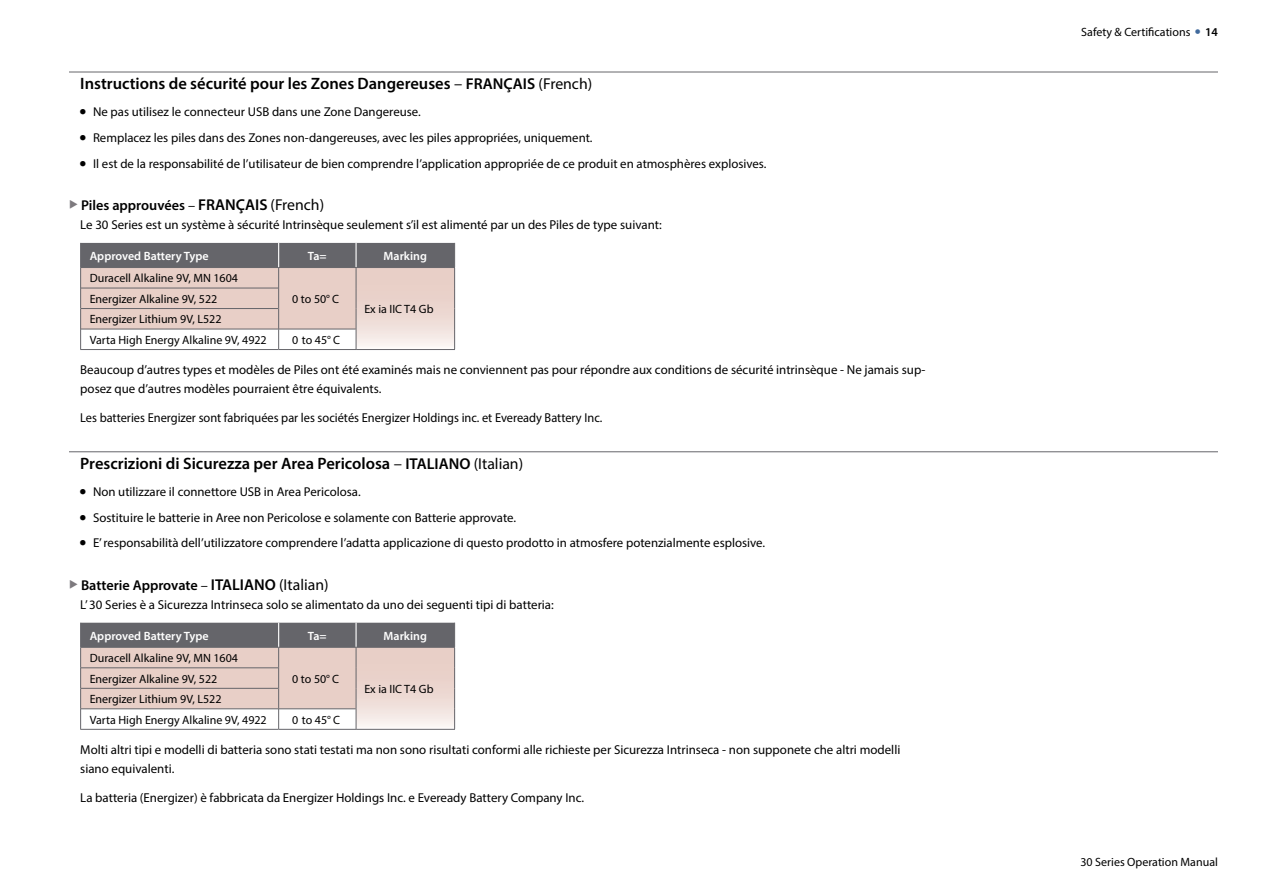
<style>
.page{position:relative;width:1263px;height:893px;background:#fff}
.page>*{position:absolute;margin:0;border:0;box-sizing:border-box;transform-origin:0 0}
.t1{font:600 16.5px "Myriad Pro";color:#000}
.t2{font:600 14.25px "Myriad Pro";color:#000}
.t3{font:12.9px/19.5px "Myriad Pro";color:#000}
.t4{font:12.9px "Myriad Pro";color:#000;scale:.96 1}
.t5{font:12.75px "Myriad Pro";color:#000}
.t6{font:12px/20.5px "Myriad Pro";color:#000}
.t7{font:600 12px "Myriad Pro";color:#fff}
.s1{font-weight:400}
.s2{font-size:15.75px}
.s3{font-weight:400;font-size:15.75px}
.s4{font-weight:700;font-size:20.55px}
.s5{font-weight:600}
</style>
<div class="page">
<hr style="left:69px;top:72px;width:1149px;height:1px;background:#65656a">
<hr style="left:69px;top:451px;width:1149px;height:1px;background:#65656a">
<hr style="left:279px;top:349px;width:77px;height:1px;background:#65656a">
<hr style="left:80px;top:349px;width:199px;height:1px;background:#65656a">
<svg style="left:80px;top:243px;width:375px;height:106px;background:#c9bcb8"></svg>
<hr style="left:356px;top:349px;width:99px;height:1px;background:#65656a">
<hr style="left:279px;top:329px;width:77px;height:1px;background:#65656a">
<hr style="left:279px;top:729px;width:77px;height:1px;background:#65656a">
<hr style="left:80px;top:729px;width:199px;height:1px;background:#65656a">
<svg style="left:80px;top:623px;width:375px;height:106px;background:#c9bcb8"></svg>
<hr style="left:356px;top:729px;width:99px;height:1px;background:#65656a">
<hr style="left:279px;top:709px;width:77px;height:1px;background:#65656a">
<p class="t1" style="left:80px;top:73px;width:513px">Instructions de sécurité pour les Zones Dangereuses <span class="s1">–</span> <span class="s2">FRANÇAIS</span> <span class="s3">(French)</span></p>
<p class="t5" style="left:80px;top:104px;width:343px"><span class="s4">•</span> Ne pas utilisez le connecteur USB dans une Zone Dangereuse.</p>
<p class="t5" style="left:80px;top:130px;width:515px"><span class="s4">•</span> Remplacez les piles dans des Zones non-dangereuses, avec les piles appropriées, uniquement.</p>
<p class="t5" style="left:80px;top:155px;width:688px"><span class="s4">•</span> Il est de la responsabilité de l’utilisateur de bien comprendre l’application appropriée de ce produit en atmosphères explosives.</p>
<p class="t2" style="left:81px;top:196px;width:245px">Piles approuvées <span class="s1">–</span> <span class="s2">FRANÇAIS</span> <span class="s3">(French)</span></p>
<p class="t3" style="left:80px;top:215px;width:583px">Le 30 Series est un système à sécurité Intrinsèque seulement s’il est alimenté par un des Piles de type suivant:</p>
<p class="t7" style="left:90px;top:248px;width:121px">Approved Battery Type</p>
<p class="t7" style="left:308px;top:248px;width:20px">Ta=</p>
<p class="t7" style="left:384px;top:248px;width:45px">Marking</p>
<p class="t6" style="left:90px;top:268px;width:150px">Duracell Alkaline 9V, MN 1604</p>
<p class="t6" style="left:292px;top:288px;width:48px">0 to 50° C</p>
<p class="t6" style="left:364px;top:299px;width:71px">Ex ia IIC T4 Gb</p>
<p class="t6" style="left:90px;top:288px;width:179px">Energizer Alkaline 9V, 522<br>Energizer Lithium 9V, L522<br>Varta High Energy Alkaline 9V, 4922</p>
<p class="t6" style="left:292px;top:329px;width:49px">0 to 45° C</p>
<p class="t3" style="left:80px;top:360px;width:847px">Beaucoup d’autres types et modèles de Piles ont été examinés mais ne conviennent pas pour répondre aux conditions de sécurité intrinsèque - Ne jamais sup&shy;posez que d’autres modèles pourraient être équivalents.</p>
<p class="t4" style="left:80px;top:410px;width:545px">Les batteries Energizer sont fabriquées par les sociétés Energizer Holdings inc. et Eveready Battery Inc.</p>
<p class="t1" style="left:80px;top:453px;width:444px">Prescrizioni di Sicurezza per Area Pericolosa <span class="s1">–</span> <span class="s2">ITALIANO</span> <span class="s3">(Italian)</span></p>
<p class="t5" style="left:80px;top:484px;width:283px"><span class="s4">•</span> Non utilizzare il connettore USB in Area Pericolosa.</p>
<p class="t5" style="left:80px;top:509px;width:438px"><span class="s4">•</span> Sostituire le batterie in Aree non Pericolose e solamente con Batterie approvate.</p>
<p class="t5" style="left:80px;top:535px;width:687px"><span class="s4">•</span> E’ responsabilità dell’utilizzatore comprendere l’adatta applicazione di questo prodotto in atmosfere potenzialmente esplosive.</p>
<p class="t2" style="left:81px;top:576px;width:249px">Batterie Approvate <span class="s1">–</span> <span class="s2">ITALIANO</span> <span class="s3">(Italian)</span></p>
<p class="t3" style="left:80px;top:595px;width:475px">L’ 30 Series è a Sicurezza Intrinseca solo se alimentato da uno dei seguenti tipi di batteria:</p>
<p class="t7" style="left:90px;top:628px;width:121px">Approved Battery Type</p>
<p class="t7" style="left:308px;top:628px;width:20px">Ta=</p>
<p class="t7" style="left:384px;top:628px;width:45px">Marking</p>
<p class="t6" style="left:90px;top:648px;width:150px">Duracell Alkaline 9V, MN 1604</p>
<p class="t6" style="left:292px;top:668px;width:48px">0 to 50° C</p>
<p class="t6" style="left:364px;top:678px;width:71px">Ex ia IIC T4 Gb</p>
<p class="t6" style="left:90px;top:668px;width:179px">Energizer Alkaline 9V, 522<br>Energizer Lithium 9V, L522<br>Varta High Energy Alkaline 9V, 4922</p>
<p class="t6" style="left:292px;top:709px;width:49px">0 to 45° C</p>
<p class="t3" style="left:80px;top:739px;width:822px">Molti altri tipi e modelli di batteria sono stati testati ma non sono risultati conformi alle richieste per Sicurezza Intrinseca - non supponete che altri modelli siano equivalenti.</p>
<p class="t3" style="left:80px;top:787px;width:505px">La batteria (Energizer) è fabbricata da Energizer Holdings Inc. e Eveready Battery Company Inc.</p>
<p class="t6" style="left:1081px;top:22px;width:138px">Safety &amp; Certifications <span class="s5">14</span></p>
<p class="t6" style="left:1080px;top:851px;width:139px">30 Series Operation Manual</p>
</div>
